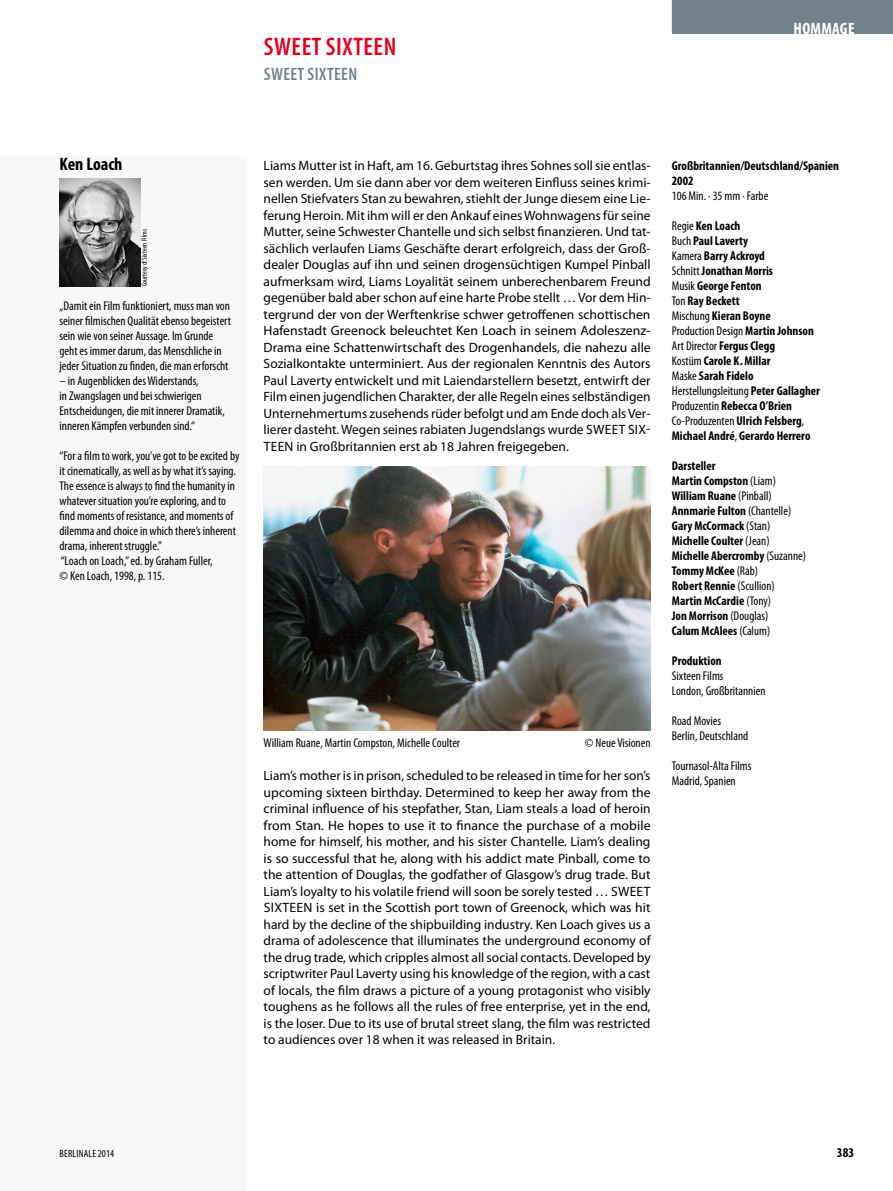
<style>
.page{position:relative;width:893px;height:1191px;background:#fff}
.page>*{position:absolute;margin:0;border:0;box-sizing:border-box;transform-origin:0 0}
.t1{font:600 condensed 25.5px "Myriad Pro";letter-spacing:.02em;color:#e3001d}
.t2{font:600 condensed 18px "Myriad Pro";letter-spacing:.02em;color:#72828b}
.t3{font:700 condensed 18px "Myriad Pro";color:#000}
.t4{font:700 condensed 16.5px "Myriad Pro";letter-spacing:.02em;color:#fff}
.t5{font:13.5px/16.5px "Myriad Pro";color:#000;text-align:justify}
.t6{font:700 condensed 13.5px "Myriad Pro";color:#000}
.t7{font:condensed 12.75px/15px "Myriad Pro";color:#000}
.t8{font:700 condensed 12.75px/15px "Myriad Pro";color:#000}
.t9{font:condensed 10.5px "Myriad Pro";letter-spacing:.02em;color:#000}
.t10{font:condensed 7.5px "Myriad Pro";color:#000}
.s1{font-weight:400}
</style>
<div class="page">
<div style="left:0;top:156px;width:247px;height:1035px;background:#f8f8f8"></div>
<img style="left:264px;top:467px;width:387px;height:263px">
<div style="left:672px;top:0;width:221px;height:34px;background:#72828b"></div>
<img style="left:60px;top:178px;width:80px;height:108px">
<h1 class="t1" style="left:264px;top:31px;width:134px">SWEET SIXTEEN</h1>
<h2 class="t2" style="left:264px;top:63px;width:95px">SWEET SIXTEEN</h2>
<p class="t4" style="left:793px;top:18px;width:63px">HOMMAGE</p>
<h2 class="t3" style="left:60px;top:152px;width:65px">Ken Loach</h2>
<p class="t10" style="left:140px;top:286px;width:59px;rotate:-90deg">Courtesy of Sixteen Films</p>
<p class="t7" style="left:60px;top:298px;width:173px">„Damit ein Film funktioniert, muss man von seiner filmischen Qualität ebenso begeistert sein wie von seiner Aussage. Im Grunde geht es immer darum, das Menschliche in jeder Situation zu finden, die man erforscht</p>
<p class="t7" style="left:60px;top:373px;width:167px">– in Augenblicken des Widerstands,<br>in Zwangslagen und bei schwierigen Entscheidungen, die mit innerer Dramatik, inneren Kämpfen verbunden sind.“</p>
<p class="t7" style="left:60px;top:448px;width:181px">“For a film to work, you’ve got to be excited by it cinematically, as well as by what it’s saying.<br>The essence is always to find the humanity in whatever situation you’re exploring, and to find moments of resistance, and moments of dilemma and choice in which there’s inherent drama, inherent struggle.”<br>“Loach on Loach,” ed. by Graham Fuller,<br>© Ken Loach, 1998, p. 115.</p>
<p class="t5" style="left:264px;top:157px;width:389px">Liams Mutter ist in Haft, am 16. Geburtstag ihres Sohnes soll sie entlas&shy;sen werden. Um sie dann aber vor dem weiteren Einfluss seines krimi&shy;nellen Stiefvaters Stan zu bewahren, stiehlt der Junge diesem eine Lie&shy;ferung Heroin. Mit ihm will er den Ankauf eines Wohnwagens für seine Mutter, seine Schwester Chantelle und sich selbst finanzieren. Und tat&shy;sächlich verlaufen Liams Geschäfte derart erfolgreich, dass der Groß&shy;dealer Douglas auf ihn und seinen drogensüchtigen Kumpel Pinball aufmerksam wird, Liams Loyalität seinem unberechenbarem Freund gegenüber bald aber schon auf eine harte Probe stellt … Vor dem Hin&shy;tergrund der von der Werftenkrise schwer getroffenen schottischen Hafenstadt Greenock beleuchtet Ken Loach in seinem Adoleszenz-Drama eine Schattenwirtschaft des Drogenhandels, die nahezu alle Sozialkontakte unterminiert. Aus der regionalen Kenntnis des Autors Paul Laverty entwickelt und mit Laiendarstellern besetzt, entwirft der Film einen jugendlichen Charakter, der alle Regeln eines selbständigen Unternehmertums zusehends rüder befolgt und am Ende doch als Ver&shy;lierer dasteht. Wegen seines rabiaten Jugendslangs wurde SWEET SIX-TEEN in Großbritannien erst ab 18 Jahren freigegeben.</p>
<p class="t7" style="left:264px;top:734px;width:198px">William Ruane, Martin Compston, Michelle Coulter</p>
<p class="t7" style="left:585px;top:734px;width:67px">© Neue Visionen</p>
<p class="t5" style="left:264px;top:767px;width:389px">Liam’s mother is in prison, scheduled to be released in time for her son’s upcoming sixteen birthday. Determined to keep her away from the criminal influence of his stepfather, Stan, Liam steals a load of heroin from Stan. He hopes to use it to finance the purchase of a mobile home for himself, his mother, and his sister Chantelle. Liam’s dealing is so successful that he, along with his addict mate Pinball, come to the attention of Douglas, the godfather of Glasgow’s drug trade. But Liam’s loyalty to his volatile friend will soon be sorely tested … SWEET SIXTEEN is set in the Scottish port town of Greenock, which was hit hard by the decline of the shipbuilding industry. Ken Loach gives us a drama of adolescence that illuminates the underground economy of the drug trade, which cripples almost all social contacts. Developed by scriptwriter Paul Laverty using his knowledge of the region, with a cast of locals, the film draws a picture of a young protagonist who visibly toughens as he follows all the rules of free enterprise, yet in the end, is the loser. Due to its use of brutal street slang, the film was restricted to audiences over 18 when it was released in Britain.</p>
<p class="t8" style="left:672px;top:158px;width:169px">Großbritannien/Deutschland/Spanien<br>2002</p>
<p class="t7" style="left:672px;top:188px;width:98px">106 Min. · 35 mm · Farbe</p>
<p class="t8" style="left:672px;top:218px;width:150px"><span class="s1">Regie</span> Ken Loach<br><span class="s1">Buch</span> Paul Laverty<br><span class="s1">Kamera</span> Barry Ackroyd<br><span class="s1">Schnitt</span> Jonathan Morris<br><span class="s1">Musik</span> George Fenton<br><span class="s1">Ton</span> Ray Beckett<br><span class="s1">Mischung</span> Kieran Boyne<br><span class="s1">Production Design</span> Martin Johnson<br><span class="s1">Art Director</span> Fergus Clegg<br><span class="s1">Kostüm</span> Carole K. Millar<br><span class="s1">Maske</span> Sarah Fidelo<br><span class="s1">Herstellungsleitung</span> Peter Gallagher<br><span class="s1">Produzentin</span> Rebecca O’Brien<br><span class="s1">Co-Produzenten</span> Ulrich Felsberg<span class="s1">,<br></span>Michael André<span class="s1">,</span> Gerardo Herrero</p>
<p class="t8" style="left:672px;top:458px;width:136px">Darsteller<br>Martin Compston <span class="s1">(Liam)<br></span>William Ruane <span class="s1">(Pinball)<br></span>Annmarie Fulton <span class="s1">(Chantelle)<br></span>Gary McCormack <span class="s1">(Stan)<br></span>Michelle Coulter <span class="s1">(Jean)<br></span>Michelle Abercromby <span class="s1">(Suzanne)<br></span>Tommy McKee <span class="s1">(Rab)<br></span>Robert Rennie <span class="s1">(Scullion)<br></span>Martin McCardie <span class="s1">(Tony)<br></span>Jon Morrison <span class="s1">(Douglas)<br></span>Calum McAlees <span class="s1">(Calum)</span></p>
<p class="t8" style="left:672px;top:653px;width:51px">Produktion</p>
<p class="t7" style="left:672px;top:668px;width:95px">Sixteen Films<br>London, Großbritannien</p>
<p class="t7" style="left:672px;top:713px;width:78px">Road Movies<br>Berlin, Deutschland</p>
<p class="t7" style="left:672px;top:758px;width:81px">Tournasol-Alta Films<br>Madrid, Spanien</p>
<p class="t9" style="left:60px;top:1146px;width:56px">BERLINALE 2014</p>
<p class="t6" style="left:837px;top:1143px;width:19px">383</p>
</div>
